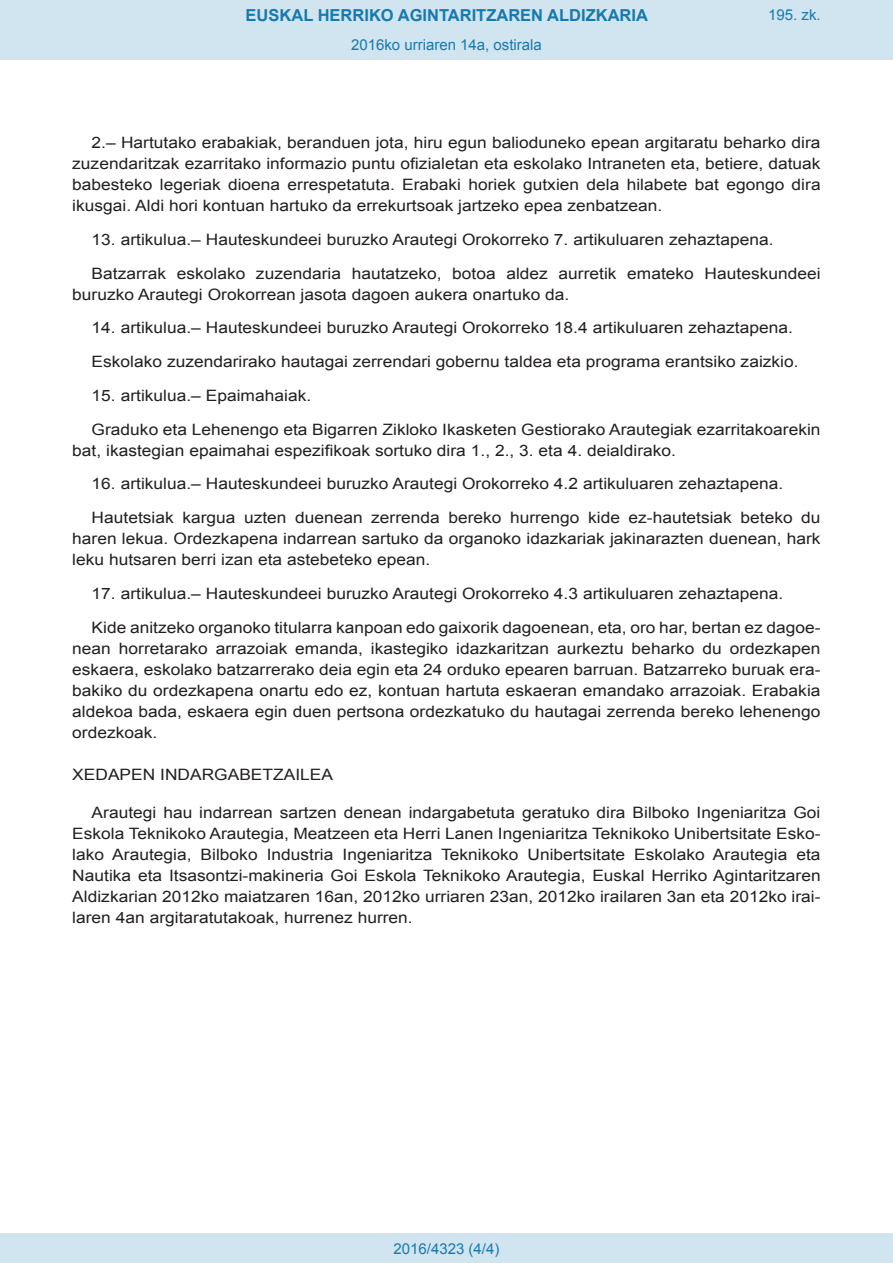
<style>
.page{position:relative;width:893px;height:1263px;background:#fff}
.page>*{position:absolute;margin:0;border:0;box-sizing:border-box;transform-origin:0 0}
.t1{font:700 16.5px "Arial";color:#1879ad}
.BOPVDetalle{font:15.6px/21px "Arial";color:#231f20;text-align:justify;scale:1.11 1}
.BOPVDisposicion{font:15.6px "Arial";color:#231f20;scale:1.11 1}
.Paginacion_Centro{font:15px "Arial";color:#1879ad}
</style>
<div class="page">
<div style="left:0;top:0;width:893px;height:60px;background:#d0e5f0"></div>
<div style="left:0;top:1233px;width:893px;height:30px;background:#d0e5f0"></div>
<p class="t1" style="left:246px;top:4px;width:404px">EUSKAL HERRIKO AGINTARITZAREN ALDIZKARIA</p>
<p class="Paginacion_Centro" style="left:351px;top:35px;width:192px">2016ko urriaren 14a, ostirala</p>
<p class="Paginacion_Centro" style="left:768px;top:5px;width:54px">195. zk.</p>
<p class="BOPVDetalle" style="left:72px;top:132px;width:676px;text-indent:19px">2.– Hartutako erabakiak, beranduen jota, hiru egun balioduneko epean argitaratu beharko dira zuzendaritzak ezarritako informazio puntu ofizialetan eta eskolako Intraneten eta, betiere, datuak babesteko legeriak dioena errespetatuta. Erabaki horiek gutxien dela hilabete bat egongo dira ikusgai. Aldi hori kontuan hartuko da errekurtsoak jartzeko epea zenbatzean.</p>
<p class="BOPVDetalle" style="left:92px;top:229px;width:616px">13. artikulua.– Hauteskundeei buruzko Arautegi Orokorreko 7. artikuluaren zehaztapena.</p>
<p class="BOPVDetalle" style="left:72px;top:263px;width:676px;text-indent:19px">Batzarrak eskolako zuzendaria hautatzeko, botoa aldez aurretik emateko Hauteskundeei buruzko Arautegi Orokorrean jasota dagoen aukera onartuko da.</p>
<p class="BOPVDetalle" style="left:92px;top:318px;width:633px">14. artikulua.– Hauteskundeei buruzko Arautegi Orokorreko 18.4 artikuluaren zehaztapena.</p>
<p class="BOPVDetalle" style="left:92px;top:351px;width:638px">Eskolako zuzendarirako hautagai zerrendari gobernu taldea eta programa erantsiko zaizkio.</p>
<p class="BOPVDetalle" style="left:92px;top:385px;width:199px">15. artikulua.– Epaimahaiak.</p>
<p class="BOPVDetalle" style="left:72px;top:419px;width:676px;text-indent:19px">Graduko eta Lehenengo eta Bigarren Zikloko Ikasketen Gestiorako Arautegiak ezarritakoarekin bat, ikastegian epaimahai espezifikoak sortuko dira 1., 2., 3. eta 4. deialdirako.</p>
<p class="BOPVDetalle" style="left:92px;top:474px;width:624px">16. artikulua.– Hauteskundeei buruzko Arautegi Orokorreko 4.2 artikuluaren zehaztapena.</p>
<p class="BOPVDetalle" style="left:72px;top:507px;width:676px;text-indent:19px">Hautetsiak kargua uzten duenean zerrenda bereko hurrengo kide ez-hautetsiak beteko du haren lekua. Ordezkapena indarrean sartuko da organoko idazkariak jakinarazten duenean, hark leku hutsaren berri izan eta astebeteko epean.</p>
<p class="BOPVDetalle" style="left:92px;top:583px;width:624px">17. artikulua.– Hauteskundeei buruzko Arautegi Orokorreko 4.3 artikuluaren zehaztapena.</p>
<p class="BOPVDetalle" style="left:72px;top:617px;width:676px;text-indent:19px">Kide anitzeko organoko titularra kanpoan edo gaixorik dagoenean, eta, oro har, bertan ez dagoe&shy;nean horretarako arrazoiak emanda, ikastegiko idazkaritzan aurkeztu beharko du ordezkapen eskaera, eskolako batzarrerako deia egin eta 24 orduko epearen barruan. Batzarreko buruak era&shy;bakiko du ordezkapena onartu edo ez, kontuan hartuta eskaeran emandako arrazoiak. Erabakia aldekoa bada, eskaera egin duen pertsona ordezkatuko du hautagai zerrenda bereko lehenengo ordezkoak.</p>
<p class="BOPVDisposicion" style="left:72px;top:764px;width:236px">XEDAPEN INDARGABETZAILEA</p>
<p class="BOPVDetalle" style="left:72px;top:802px;width:676px;text-indent:19px">Arautegi hau indarrean sartzen denean indargabetuta geratuko dira Bilboko Ingeniaritza Goi Eskola Teknikoko Arautegia, Meatzeen eta Herri Lanen Ingeniaritza Teknikoko Unibertsitate Esko&shy;lako Arautegia, Bilboko Industria Ingeniaritza Teknikoko Unibertsitate Eskolako Arautegia eta Nautika eta Itsasontzi-makineria Goi Eskola Teknikoko Arautegia, Euskal Herriko Agintaritzaren Aldizkarian 2012ko maiatzaren 16an, 2012ko urriaren 23an, 2012ko irailaren 3an eta 2012ko irai&shy;laren 4an argitaratutakoak, hurrenez hurren.</p>
<p class="Paginacion_Centro" style="left:393px;top:1238px;width:107px">2016/4323 (4/4)</p>
</div>
